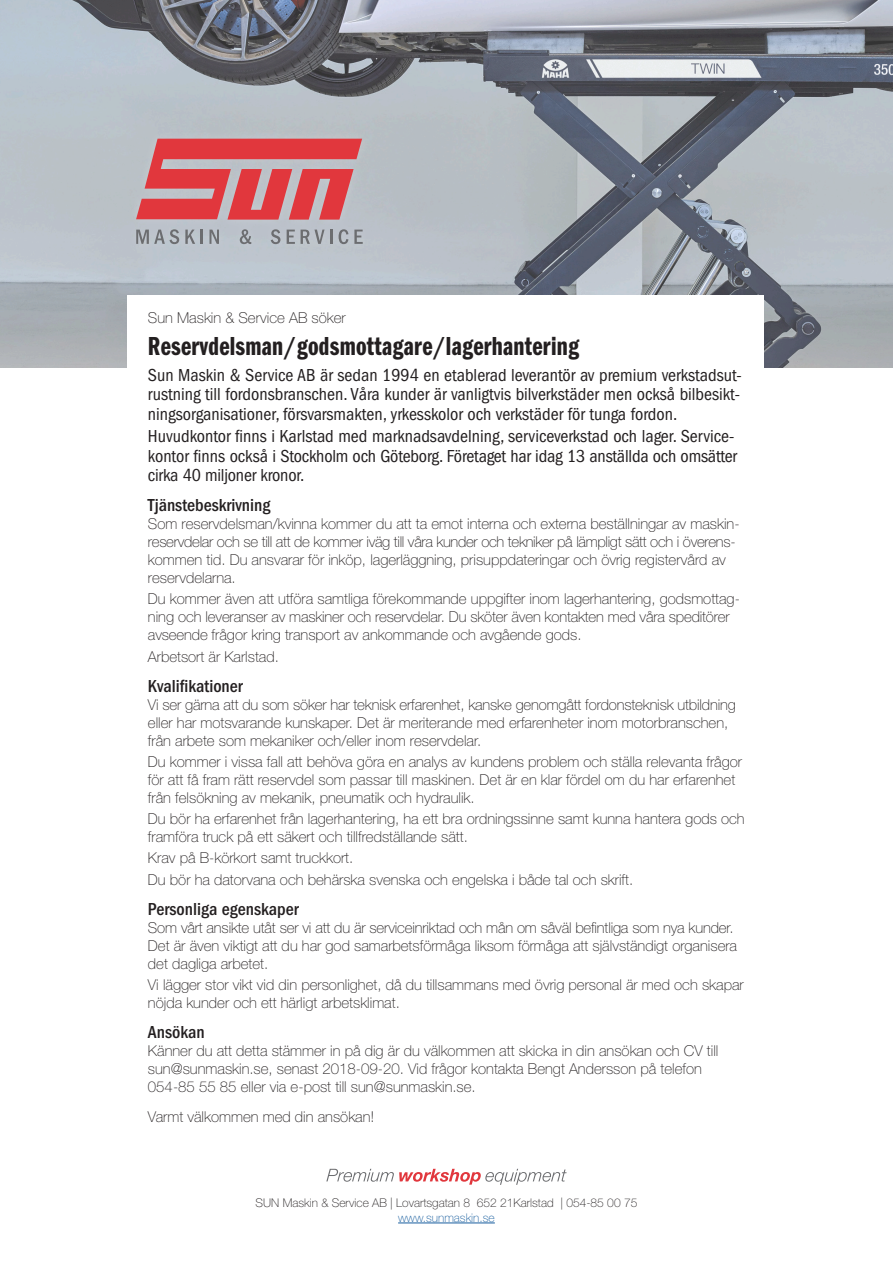
<style>
.page{position:relative;width:893px;height:1263px;background:#fff}
.page>*{position:absolute;margin:0;border:0;box-sizing:border-box;transform-origin:0 0}
.t1{font:27px "Franklin Gothic Demi Cmpr";letter-spacing:.01em;color:#231f20}
.t2{font:condensed 18px/19.5px "Franklin Gothic";color:#231f20;text-align:justify}
.t3{font:500 condensed 18px "Franklin Gothic";color:#231f20}
.t4{font:100 15px/18px "Helvetica Neue";color:#231f20}
.t5{font:100 12px "Helvetica Neue";color:#231f20}
.t6{font:100 12px "Helvetica Neue";color:#175d9e}
</style>
<div class="page">
<svg style="left:326px;top:1169px;width:241px;height:16px"></svg>
<hr style="left:398px;top:1222px;width:97px;height:1px;background:#175d9e">
<img style="left:0;top:0;width:893px;height:367px">
<div style="left:127px;top:129px;width:244px;height:125px;background:#bcc2ca"></div>
<svg style="left:136px;top:229px;width:43px;height:15px"></svg>
<svg style="left:185px;top:230px;width:10px;height:14px"></svg>
<hr style="left:200px;top:230px;width:3px;height:14px;background:#6c6d70">
<svg style="left:210px;top:230px;width:9px;height:14px"></svg>
<svg style="left:240px;top:229px;width:11px;height:15px"></svg>
<svg style="left:271px;top:229px;width:9px;height:15px"></svg>
<svg style="left:287px;top:230px;width:8px;height:14px"></svg>
<svg style="left:301px;top:230px;width:23px;height:14px"></svg>
<svg style="left:330px;top:230px;width:2px;height:14px"></svg>
<svg style="left:339px;top:229px;width:9px;height:15px"></svg>
<svg style="left:354px;top:230px;width:9px;height:14px"></svg>
<svg style="left:136px;top:139px;width:226px;height:81px"></svg>
<div style="left:128px;top:296px;width:636px;height:197px;background:#fff"></div>
<p class="t4" style="left:148px;top:308px;width:199px">Sun Maskin &amp; Service AB söker</p>
<p class="t1" style="left:148px;top:331px;width:433px">Reservdelsman/godsmottagare/lagerhantering</p>
<p class="t2" style="left:148px;top:365px;width:595px">Sun Maskin &amp; Service AB är sedan 1994 en etablerad leverantör av premium verkstadsut&shy;rustning till fordonsbranschen. Våra kunder är vanligtvis bilverkstäder men också bilbesikt&shy;ningsorganisationer, försvarsmakten, yrkesskolor och verkstäder för tunga fordon.</p>
<p class="t2" style="left:148px;top:427px;width:591px;text-align:left">Huvudkontor finns i Karlstad med marknadsavdelning, serviceverkstad och lager. Service&shy;kontor finns också i Stockholm och Göteborg. Företaget har idag 13 anställda och omsätter cirka 40 miljoner kronor.</p>
<p class="t3" style="left:148px;top:495px;width:124px">Tjänstebeskrivning</p>
<p class="t4" style="left:148px;top:515px;width:593px">Som reservdelsman/kvinna kommer du att ta emot interna och externa beställningar av maskin&shy;reservdelar och se till att de kommer iväg till våra kunder och tekniker på lämpligt sätt och i överens&shy;kommen tid. Du ansvarar för inköp, lagerläggning, prisuppdateringar och övrig registervård av reservdelarna.</p>
<p class="t4" style="left:148px;top:590px;width:593px">Du kommer även att utföra samtliga förekommande uppgifter inom lagerhantering, godsmottag&shy;ning och leveranser av maskiner och reservdelar. Du sköter även kontakten med våra speditörer avseende frågor kring transport av ankommande och avgående gods.</p>
<p class="t4" style="left:148px;top:647px;width:132px">Arbetsort är Karlstad.</p>
<p class="t3" style="left:148px;top:676px;width:96px">Kvalifikationer</p>
<p class="t4" style="left:148px;top:695px;width:589px">Vi ser gärna att du som söker har teknisk erfarenhet, kanske genomgått fordonsteknisk utbildning eller har motsvarande kunskaper. Det är meriterande med erfarenheter inom motorbranschen, från arbete som mekaniker och/eller inom reservdelar.</p>
<p class="t4" style="left:148px;top:752px;width:595px">Du kommer i vissa fall att behöva göra en analys av kundens problem och ställa relevanta frågor för att få fram rätt reservdel som passar till maskinen. Det är en klar fördel om du har erfarenhet från felsökning av mekanik, pneumatik och hydraulik.</p>
<p class="t4" style="left:148px;top:809px;width:598px">Du bör ha erfarenhet från lagerhantering, ha ett bra ordningssinne samt kunna hantera gods och framföra truck på ett säkert och tillfredställande sätt.</p>
<p class="t4" style="left:148px;top:848px;width:207px">Krav på B-körkort samt truckkort.</p>
<p class="t4" style="left:148px;top:870px;width:487px">Du bör ha datorvana och behärska svenska och engelska i både tal och skrift.</p>
<p class="t3" style="left:148px;top:898px;width:152px">Personliga egenskaper</p>
<p class="t4" style="left:148px;top:918px;width:591px">Som vårt ansikte utåt ser vi att du är serviceinriktad och mån om såväl befintliga som nya kunder.<br>Det är även viktigt att du har god samarbetsförmåga liksom förmåga att självständigt organisera det dagliga arbetet.</p>
<p class="t4" style="left:148px;top:975px;width:597px">Vi lägger stor vikt vid din personlighet, då du tillsammans med övrig personal är med och skapar nöjda kunder och ett härligt arbetsklimat.</p>
<p class="t3" style="left:148px;top:1021px;width:58px">Ansökan</p>
<p class="t4" style="left:148px;top:1041px;width:572px">Känner du att detta stämmer in på dig är du välkommen att skicka in din ansökan och CV till sun@sunmaskin.se, senast 2018-09-20. Vid frågor kontakta Bengt Andersson på telefon<br>054-85 55 85 eller via e-post till sun@sunmaskin.se.</p>
<p class="t4" style="left:148px;top:1107px;width:228px">Varmt välkommen med din ansökan!</p>
<p class="t5" style="left:256px;top:1196px;width:383px">SUN Maskin &amp; Service AB | Lovartsgatan 8 652 21Karlstad | 054-85 00 75</p>
<p class="t6" style="left:398px;top:1210px;width:98px">www.sunmaskin.se</p>
</div>
